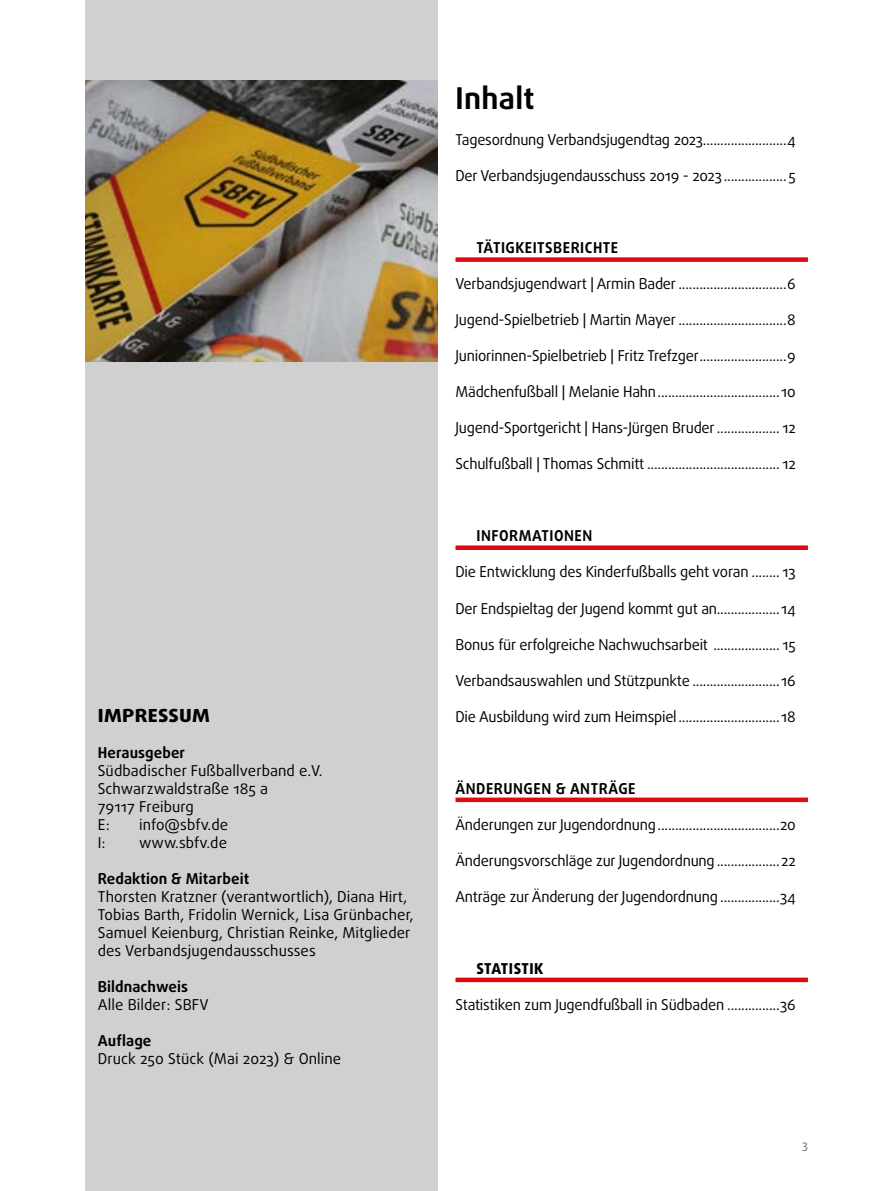
<style>
.page{position:relative;width:893px;height:1191px;background:#fff}
.page>*{position:absolute;margin:0;border:0;box-sizing:border-box;transform-origin:0 0}
.t1{font:700 30px "Daxline OT";letter-spacing:.01em;color:#000}
.t2{font:800 18px "Daxline OT";letter-spacing:.015em;color:#000;scale:1.13 1}
.t3{font:15px "Daxline OT";letter-spacing:-.015em;color:#000}
.t4{font:15px/18px "Daxline OT";letter-spacing:.005em;color:#000}
.t5{font:700 15px "Daxline OT";letter-spacing:.005em;color:#000}
.t6{font:700 15px "Daxline OT";letter-spacing:.035em;color:#000}
.t7{font:800 15px "Daxline OT";letter-spacing:.03em;color:#000}
.t8{font:12px "Daxline OT";color:#706f6f}
</style>
<div class="page">
<div style="left:85px;top:0;width:352px;height:1191px;background:#d0d0d0"></div>
<img style="left:85px;top:81px;width:352px;height:280px">
<div style="left:455px;top:257px;width:353px;height:5px;background:#e30613"></div>
<div style="left:455px;top:545px;width:353px;height:5px;background:#e30613"></div>
<div style="left:455px;top:797px;width:353px;height:5px;background:#e30613"></div>
<div style="left:455px;top:977px;width:353px;height:5px;background:#e30613"></div>
<p class="t2" style="left:98px;top:703px;width:101px">IMPRESSUM</p>
<p class="t5" style="left:98px;top:742px;width:89px">Herausgeber</p>
<p class="t4" style="left:98px;top:761px;width:226px">Südbadischer Fußballverband e.V.<br>Schwarzwaldstraße 185 a<br>79117 Freiburg<br>E:</p>
<p class="t3" style="left:139px;top:814px;width:91px">info@sbfv.de</p>
<p class="t3" style="left:98px;top:832px;width:9px">I:</p>
<p class="t3" style="left:139px;top:832px;width:89px">www.sbfv.de</p>
<p class="t5" style="left:98px;top:868px;width:153px">Redaktion &amp; Mitarbeit</p>
<p class="t4" style="left:98px;top:887px;width:317px">Thorsten Kratzner (verantwortlich), Diana Hirt, Tobias Barth, Fridolin Wernick, Lisa Grünbacher, Samuel Keienburg, Christian Reinke, Mitglieder des Verbandsjugendausschusses</p>
<p class="t5" style="left:98px;top:976px;width:92px">Bildnachweis</p>
<p class="t4" style="left:98px;top:995px;width:112px">Alle Bilder: SBFV</p>
<p class="t5" style="left:98px;top:1030px;width:55px">Auflage</p>
<p class="t4" style="left:98px;top:1049px;width:245px">Druck 250 Stück (Mai 2023) &amp; Online</p>
<h1 class="t1" style="left:455px;top:79px;width:80px">Inhalt</h1>
<p class="t3" style="left:455px;top:130px;width:342px">Tagesordnung Verbandsjugendtag 2023........................4</p>
<p class="t3" style="left:455px;top:166px;width:342px">Der Verbandsjugendausschuss 2019 - 2023 ..................5</p>
<p class="t6" style="left:476px;top:238px;width:143px">TÄTIGKEITSBERICHTE</p>
<p class="t3" style="left:455px;top:274px;width:342px">Verbandsjugendwart | Armin Bader ...............................6</p>
<p class="t3" style="left:455px;top:310px;width:342px">Jugend-Spielbetrieb | Martin Mayer ...............................8</p>
<p class="t3" style="left:455px;top:346px;width:342px">Juniorinnen-Spielbetrieb | Fritz Trefzger.........................9</p>
<p class="t3" style="left:455px;top:382px;width:342px">Mädchenfußball | Melanie Hahn...................................10</p>
<p class="t3" style="left:455px;top:418px;width:342px">Jugend-Sportgericht | Hans-Jürgen Bruder.................. 12</p>
<p class="t3" style="left:455px;top:454px;width:342px">Schulfußball | Thomas Schmitt ...................................... 12</p>
<p class="t6" style="left:476px;top:526px;width:117px">INFORMATIONEN</p>
<p class="t3" style="left:455px;top:562px;width:342px">Die Entwicklung des Kinderfußballs geht voran ........ 13</p>
<p class="t3" style="left:455px;top:598px;width:342px">Der Endspieltag der Jugend kommt gut an..................14</p>
<p class="t3" style="left:455px;top:634px;width:342px">Bonus für erfolgreiche Nachwuchsarbeit ................... 15</p>
<p class="t3" style="left:455px;top:670px;width:342px">Verbandsauswahlen und Stützpunkte .........................16</p>
<p class="t3" style="left:455px;top:706px;width:342px">Die Ausbildung wird zum Heimspiel.............................18</p>
<p class="t6" style="left:456px;top:778px;width:182px">ÄNDERUNGEN &amp; ANTRÄGE</p>
<p class="t3" style="left:455px;top:814px;width:342px">Änderungen zur Jugendordnung...................................20</p>
<p class="t3" style="left:455px;top:850px;width:342px">Änderungsvorschläge zur Jugendordnung ..................22</p>
<p class="t3" style="left:455px;top:886px;width:342px">Anträge zur Änderung der Jugendordnung .................34</p>
<p class="t7" style="left:476px;top:958px;width:69px">STATISTIK</p>
<p class="t3" style="left:455px;top:994px;width:342px">Statistiken zum Jugendfußball in Südbaden ...............36</p>
<p class="t8" style="left:802px;top:1137px;width:7px">3</p>
</div>
